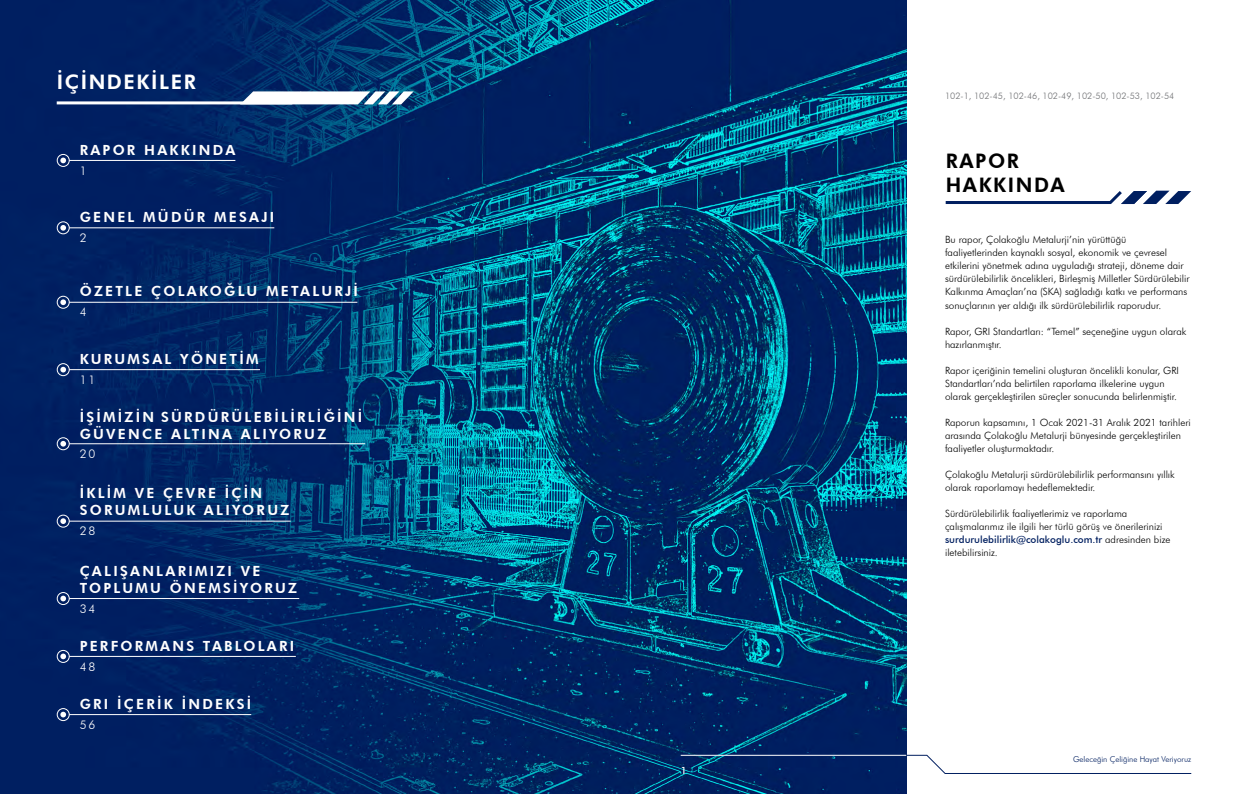
<style>
.page{position:relative;width:1248px;height:794px;background:#fff}
.page>*{position:absolute;margin:0;border:0;box-sizing:border-box;transform-origin:0 0}
.t1{font:800 20px/24px "Futura BT";letter-spacing:.08em;color:#000}
.t2{font:800 20px "Futura BT";letter-spacing:.08em;color:#fff}
.t3{font:800 14px/16.8px "Futura BT";letter-spacing:.16em;color:#fff}
.t4{font:300 12px "Futura BT";letter-spacing:.16em;color:#fff}
.t5{font:300 10px/13px "Futura BT";color:#000}
.t6{font:500 10px "Futura BT";color:#fff}
.t7{font:300 9px "Futura BT";color:#707174}
.t8{font:300 8px "Futura BT";color:#001f60}
.s1{font-weight:500;color:#001f60}
</style>
<div class="page">
<img style="left:0;top:0;width:906px;height:794px">
<svg style="left:680px;top:755px;width:511px;height:19px"></svg>
<div style="left:57px;top:154px;width:13px;height:13px;border:1px solid #fff;border-radius:50%"></div>
<svg style="left:60px;top:158px;width:6px;height:5px"></svg>
<hr style="left:69px;top:160px;width:166px;height:1px;background:#fff">
<div style="left:57px;top:221px;width:13px;height:13px;border:1px solid #fff;border-radius:50%"></div>
<svg style="left:60px;top:225px;width:6px;height:6px"></svg>
<hr style="left:69px;top:227px;width:205px;height:1px;background:#fff">
<div style="left:57px;top:296px;width:13px;height:13px;border:1px solid #fff;border-radius:50%"></div>
<svg style="left:60px;top:299px;width:6px;height:6px"></svg>
<hr style="left:69px;top:302px;width:288px;height:1px;background:#fff">
<div style="left:57px;top:363px;width:13px;height:13px;border:1px solid #fff;border-radius:50%"></div>
<svg style="left:60px;top:367px;width:6px;height:5px"></svg>
<hr style="left:69px;top:369px;width:191px;height:1px;background:#fff">
<div style="left:57px;top:437px;width:13px;height:13px;border:1px solid #fff;border-radius:50%"></div>
<svg style="left:60px;top:441px;width:6px;height:5px"></svg>
<hr style="left:69px;top:443px;width:296px;height:1px;background:#fff">
<div style="left:57px;top:514px;width:13px;height:13px;border:1px solid #fff;border-radius:50%"></div>
<svg style="left:60px;top:518px;width:6px;height:6px"></svg>
<hr style="left:69px;top:520px;width:222px;height:1px;background:#fff">
<div style="left:57px;top:592px;width:13px;height:13px;border:1px solid #fff;border-radius:50%"></div>
<svg style="left:60px;top:595px;width:6px;height:6px"></svg>
<hr style="left:69px;top:598px;width:230px;height:1px;background:#fff">
<div style="left:57px;top:650px;width:13px;height:13px;border:1px solid #fff;border-radius:50%"></div>
<svg style="left:60px;top:653px;width:6px;height:6px"></svg>
<hr style="left:69px;top:656px;width:227px;height:1px;background:#fff">
<div style="left:57px;top:708px;width:13px;height:13px;border:1px solid #fff;border-radius:50%"></div>
<svg style="left:60px;top:711px;width:6px;height:6px"></svg>
<hr style="left:69px;top:714px;width:182px;height:1px;background:#fff">
<svg style="left:945px;top:190px;width:246px;height:14px"></svg>
<svg style="left:54px;top:88px;width:359px;height:18px"></svg>
<hr style="left:680px;top:755px;width:226px;height:1px;background:#fff">
<h1 class="t2" style="left:57px;top:70px;width:141px">İÇİNDEKİLER</h1>
<h2 class="t3" style="left:80px;top:141px;width:157px">RAPOR HAKKINDA</h2>
<p class="t4" style="left:80px;top:163px;width:8px">1</p>
<h2 class="t3" style="left:80px;top:208px;width:196px">GENEL MÜDÜR MESAJI</h2>
<p class="t4" style="left:80px;top:230px;width:8px">2</p>
<h2 class="t3" style="left:80px;top:283px;width:280px">ÖZETLE ÇOLAKOĞLU METALURJİ</h2>
<p class="t4" style="left:80px;top:305px;width:8px">4</p>
<h2 class="t3" style="left:80px;top:350px;width:180px">KURUMSAL YÖNETİM</h2>
<p class="t4" style="left:80px;top:372px;width:17px">11</p>
<h2 class="t3" style="left:80px;top:408px;width:284px">İŞİMİZİN SÜRDÜRÜLEBİLİRLİĞİNİ<br>GÜVENCE ALTINA ALIYORUZ</h2>
<p class="t4" style="left:80px;top:446px;width:17px">20</p>
<h2 class="t3" style="left:80px;top:485px;width:211px">İKLİM VE ÇEVRE İÇİN<br>SORUMLULUK ALIYORUZ</h2>
<p class="t4" style="left:80px;top:524px;width:17px">28</p>
<h2 class="t3" style="left:80px;top:562px;width:219px">ÇALIŞANLARIMIZI VE<br>TOPLUMU ÖNEMSİYORUZ</h2>
<p class="t4" style="left:80px;top:601px;width:17px">34</p>
<h2 class="t3" style="left:80px;top:637px;width:216px">PERFORMANS TABLOLARI</h2>
<p class="t4" style="left:80px;top:659px;width:17px">48</p>
<h2 class="t3" style="left:80px;top:695px;width:173px">GRI İÇERİK İNDEKSİ</h2>
<p class="t4" style="left:80px;top:717px;width:17px">56</p>
<p class="t6" style="left:680px;top:764px;width:8px">1</p>
<p class="t7" style="left:944px;top:91px;width:231px">102-1, 102-45, 102-46, 102-49, 102-50, 102-53, 102-54</p>
<h1 class="t1" style="left:945px;top:148px;width:120px">RAPOR<br>HAKKINDA</h1>
<p class="t5" style="left:944px;top:233px;width:246px">Bu rapor, Çolakoğlu Metalurji’nin yürüttüğü faaliyetlerinden kaynaklı sosyal, ekonomik ve çevresel etkilerini yönetmek adına uyguladığı strateji, döneme dair sürdürülebilirlik öncelikleri, Birleşmiş Milletler Sürdürülebilir Kalkınma Amaçları’na (SKA) sağladığı katkı ve performans sonuçlarının yer aldığı ilk sürdürülebilirlik raporudur.</p>
<p class="t5" style="left:944px;top:324px;width:243px">Rapor, GRI Standartları: “Temel” seçeneğine uygun olarak hazırlanmıştır.</p>
<p class="t5" style="left:944px;top:363px;width:235px">Rapor içeriğinin temelini oluşturan öncelikli konular, GRI<br>Standartları’nda belirtilen raporlama ilkelerine uygun olarak gerçekleştirilen süreçler sonucunda belirlenmiştir.</p>
<p class="t5" style="left:944px;top:415px;width:247px">Raporun kapsamını, 1 Ocak 2021-31 Aralık 2021 tarihleri arasında Çolakoğlu Metalurji bünyesinde gerçekleştirilen faaliyetler oluşturmaktadır.</p>
<p class="t5" style="left:944px;top:467px;width:231px">Çolakoğlu Metalurji sürdürülebilirlik performansını yıllık olarak raporlamayı hedeflemektedir.</p>
<p class="t5" style="left:944px;top:506px;width:227px">Sürdürülebilirlik faaliyetlerimiz ve raporlama çalışmalarımız ile ilgili her türlü görüş ve önerilerinizi <span class="s1">surdurulebilirlik@colakoglu.com.tr</span> adresinden bize iletebilirsiniz.</p>
<p class="t8" style="left:1072px;top:754px;width:120px">Geleceğin Çeliğine Hayat Veriyoruz</p>
</div>
